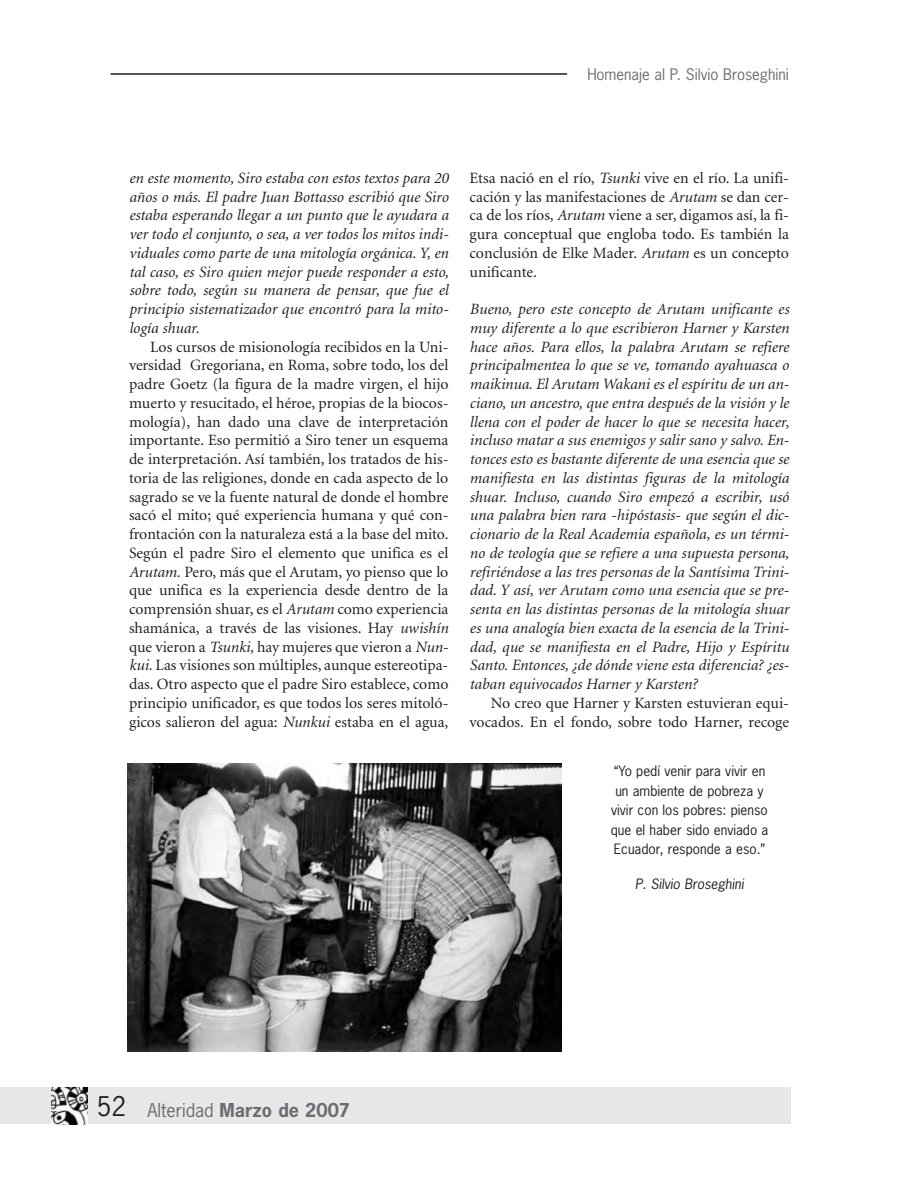
<style>
.page{position:relative;width:918px;height:1188px;background:#fff}
.page>*{position:absolute;margin:0;border:0;box-sizing:border-box;transform-origin:0 0}
.t1{font:700 18px "News Gothic";color:#6c6d70}
.t2{font:italic 15.75px/18.8px "Minion";color:#231f20;text-align:justify}
.t3{font:15.75px/18.8px "Minion";color:#231f20;text-align:justify}
.t4{font:15px "News Gothic";color:#6c6d70}
.t5{font:13.5px/19.5px "News Gothic";color:#231f20;text-align:center}
.t6{font:italic 13.5px "News Gothic";color:#231f20}
.s1{font-style:italic}
.s2{font-weight:400;font-size:25.5px;color:#231f20}
.s3{font-weight:400}
</style>
<div class="page">
<div style="left:0;top:1087px;width:790px;height:37px;background:#e6e7e9"></div>
<hr style="left:111px;top:73px;width:456px;height:2px;background:#231f20">
<img style="left:51px;top:1087px;width:37px;height:37px">
<img style="left:128px;top:764px;width:433px;height:288px">
<p class="t4" style="left:587px;top:66px;width:203px">Homenaje al P. Silvio Broseghini</p>
<p class="t2" style="left:129px;top:170px;width:321px">en este momento, Siro estaba con estos textos para 20 años o más. El padre Juan Bottasso escribió que Siro estaba esperando llegar a un punto que le ayudara a ver todo el conjunto, o sea, a ver todos los mitos indi&shy;viduales como parte de una mitología orgánica. Y, en tal caso, es Siro quien mejor puede responder a esto, sobre todo, según su manera de pensar, que fue el principio sistematizador que encontró para la mito&shy;logía shuar.</p>
<p class="t3" style="left:129px;top:339px;width:321px;text-indent:21px">Los cursos de misionología recibidos en la Uni&shy;versidad Gregoriana, en Roma, sobre todo, los del padre Goetz (la figura de la madre virgen, el hijo muerto y resucitado, el héroe, propias de la biocos&shy;mología), han dado una clave de interpretación importante. Eso permitió a Siro tener un esquema de interpretación. Así también, los tratados de his&shy;toria de las religiones, donde en cada aspecto de lo sagrado se ve la fuente natural de donde el hombre sacó el mito; qué experiencia humana y qué con&shy;frontación con la naturaleza está a la base del mito.<br>Según el padre Siro el elemento que unifica es el <span class="s1">Arutam.</span> Pero, más que el Arutam, yo pienso que lo que unifica es la experiencia desde dentro de la comprensión shuar, es el <span class="s1">Arutam</span> como experiencia shamánica, a través de las visiones. Hay <span class="s1">uwishín </span>que vieron a <span class="s1">Tsunki,</span> hay mujeres que vieron a <span class="s1">Nun&shy;kui.</span> Las visiones son múltiples, aunque estereotipa&shy;das. Otro aspecto que el padre Siro establece, como principio unificador, es que todos los seres mitoló&shy;gicos salieron del agua: <span class="s1">Nunkui</span> estaba en el agua,</p>
<p class="t3" style="left:470px;top:170px;width:321px">Etsa nació en el río, <span class="s1">Tsunki</span> vive en el río. La unifi&shy;cación y las manifestaciones de <span class="s1">Arutam</span> se dan cer&shy;ca de los ríos, <span class="s1">Arutam</span> viene a ser, digamos así, la fi&shy;gura conceptual que engloba todo. Es también la conclusión de Elke Mader. <span class="s1">Arutam</span> es un concepto unificante.</p>
<p class="t2" style="left:470px;top:301px;width:321px">Bueno, pero este concepto de Arutam unificante es muy diferente a lo que escribieron Harner y Karsten hace años. Para ellos, la palabra Arutam se refiere principalmentea lo que se ve, tomando ayahuasca o maikinua. El Arutam Wakani es el espíritu de un an&shy;ciano, un ancestro, que entra después de la visión y le llena con el poder de hacer lo que se necesita hacer, incluso matar a sus enemigos y salir sano y salvo. En&shy;tonces esto es bastante diferente de una esencia que se manifiesta en las distintas figuras de la mitología shuar. Incluso, cuando Siro empezó a escribir, usó una palabra bien rara -hipóstasis- que según el dic&shy;cionario de la Real Academia española, es un térmi&shy;no de teología que se refiere a una supuesta persona, refiriéndose a las tres personas de la Santísima Trini&shy;dad. Y así, ver Arutam como una esencia que se pre&shy;senta en las distintas personas de la mitología shuar es una analogía bien exacta de la esencia de la Trini&shy;dad, que se manifiesta en el Padre, Hijo y Espíritu Santo. Entonces, ¿de dónde viene esta diferencia? ¿es&shy;taban equivocados Harner y Karsten?</p>
<p class="t3" style="left:470px;top:695px;width:321px;text-align:right">No creo que Harner y Karsten estuvieran equi&shy;vocados. En el fondo, sobre todo Harner, recoge</p>
<p class="t5" style="left:611px;top:762px;width:159px">“Yo pedí venir para vivir en un ambiente de pobreza y vivir con los pobres: pienso que el haber sido enviado a<br>Ecuador, responde a eso.”</p>
<p class="t6" style="left:635px;top:876px;width:110px">P. Silvio Broseghini</p>
<p class="t1" style="left:97px;top:1100px;width:255px"><span class="s2">52</span> <span class="s3">Alteridad</span> Marzo de 2007</p>
</div>
